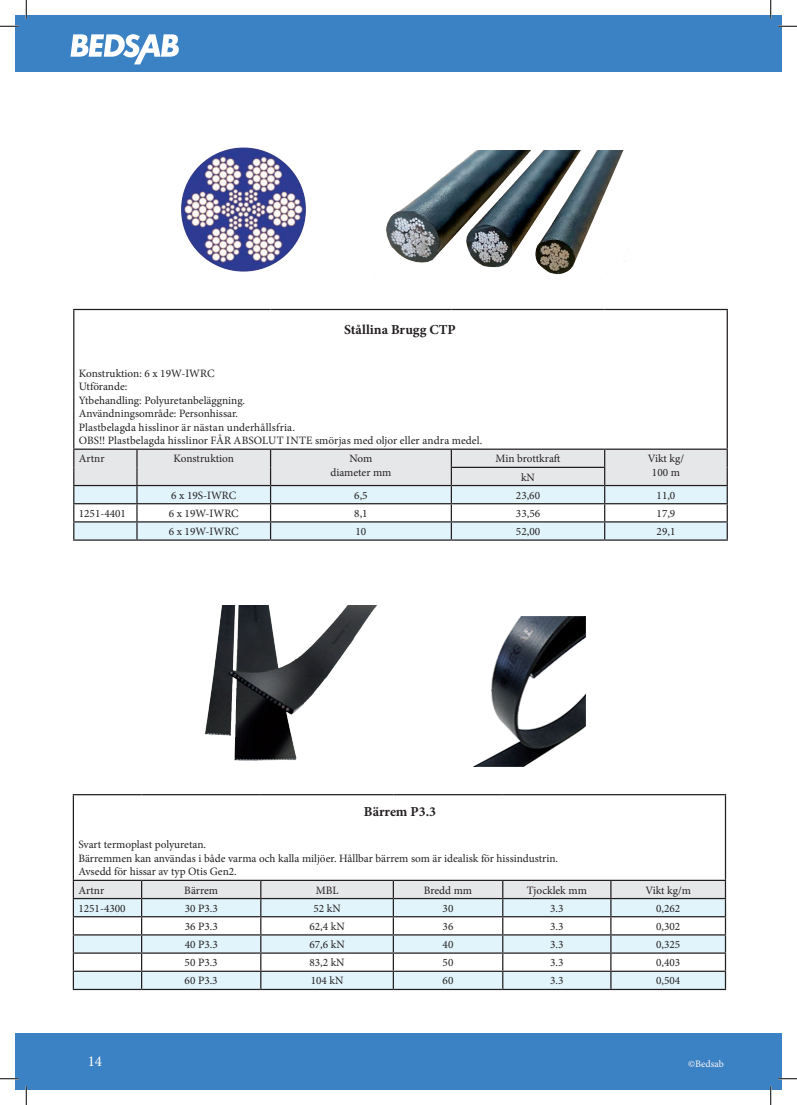
<style>
.page{position:relative;width:797px;height:1105px;background:#fff}
.page>*{position:absolute;margin:0;border:0;box-sizing:border-box;transform-origin:0 0}
.t1{font:15px "Minion Pro";color:#fefcf9}
.t2{font:700 13.75px "Minion Pro";color:#231f20}
.t3{font:11.25px/13.5px "Minion Pro";color:#231f20}
.t4{font:10px "Minion Pro";letter-spacing:.005em;color:#fef8fa}
</style>
<div class="page">
<div style="left:16px;top:1034px;width:765px;height:55px;background:#3b82c4"></div>
<div style="left:16px;top:16px;width:765px;height:56px;background:#3b82c4"></div>
<svg style="left:70px;top:34px;width:109px;height:30px"></svg>
<hr style="left:73px;top:794px;width:69px;height:1px;background:#231f20">
<hr style="left:73px;top:795px;width:1px;height:85px;background:#231f20">
<hr style="left:142px;top:794px;width:119px;height:1px;background:#231f20">
<hr style="left:261px;top:794px;width:132px;height:1px;background:#231f20">
<hr style="left:393px;top:794px;width:110px;height:1px;background:#231f20">
<hr style="left:503px;top:794px;width:108px;height:1px;background:#231f20">
<hr style="left:611px;top:794px;width:115px;height:1px;background:#231f20">
<hr style="left:725px;top:795px;width:1px;height:85px;background:#231f20">
<svg style="left:73px;top:880px;width:653px;height:109px"></svg>
<hr style="left:73px;top:989px;width:69px;height:1px;background:#231f20">
<hr style="left:142px;top:989px;width:119px;height:1px;background:#231f20">
<hr style="left:261px;top:989px;width:132px;height:1px;background:#231f20">
<hr style="left:393px;top:989px;width:110px;height:1px;background:#231f20">
<hr style="left:503px;top:989px;width:108px;height:1px;background:#231f20">
<hr style="left:611px;top:989px;width:115px;height:1px;background:#231f20">
<img style="left:474px;top:616px;width:111px;height:150px">
<hr style="left:73px;top:309px;width:64px;height:1px;background:#231f20">
<hr style="left:73px;top:310px;width:1px;height:139px;background:#231f20">
<hr style="left:137px;top:309px;width:133px;height:1px;background:#231f20">
<hr style="left:270px;top:309px;width:181px;height:1px;background:#231f20">
<hr style="left:451px;top:309px;width:153px;height:1px;background:#231f20">
<hr style="left:604px;top:309px;width:124px;height:1px;background:#231f20">
<hr style="left:726px;top:310px;width:2px;height:139px;background:#231f20">
<svg style="left:73px;top:449px;width:655px;height:90px"></svg>
<hr style="left:73px;top:539px;width:64px;height:2px;background:#231f20">
<hr style="left:137px;top:539px;width:133px;height:2px;background:#231f20">
<hr style="left:270px;top:539px;width:181px;height:2px;background:#231f20">
<hr style="left:451px;top:539px;width:153px;height:2px;background:#231f20">
<hr style="left:604px;top:539px;width:124px;height:2px;background:#231f20">
<img style="left:181px;top:147px;width:125px;height:125px">
<img style="left:386px;top:151px;width:243px;height:124px">
<img style="left:205px;top:605px;width:172px;height:156px">
<svg style="left:0;top:25px;width:19px;height:2px"></svg>
<svg style="left:778px;top:25px;width:19px;height:2px"></svg>
<svg style="left:0;top:1078px;width:19px;height:1px"></svg>
<svg style="left:778px;top:1078px;width:19px;height:1px"></svg>
<svg style="left:25px;top:0;width:2px;height:19px"></svg>
<svg style="left:25px;top:1086px;width:2px;height:19px"></svg>
<svg style="left:770px;top:0;width:1px;height:19px"></svg>
<svg style="left:770px;top:1086px;width:1px;height:19px"></svg>
<p class="t2" style="left:344px;top:320px;width:113px">Stållina Brugg CTP</p>
<p class="t3" style="left:79px;top:366px;width:405px">Konstruktion: 6 x 19W-IWRC<br>Utförande:<br>Ytbehandling: Polyuretanbeläggning.<br>Användningsområde: Personhissar.<br>Plastbelagda hisslinor är nästan underhållsfria.<br>OBS!! Plastbelagda hisslinor FÅR ABSOLUT INTE smörjas med oljor eller andra medel.</p>
<p class="t3" style="left:79px;top:452px;width:27px">Artnr</p>
<p class="t3" style="left:173px;top:452px;width:62px">Konstruktion</p>
<p class="t3" style="left:330px;top:452px;width:63px;text-align:center">Nom diameter mm</p>
<p class="t3" style="left:495px;top:452px;width:66px">Min brottkraft</p>
<p class="t3" style="left:647px;top:452px;width:38px;text-align:center">Vikt kg/<br>100 m</p>
<p class="t3" style="left:521px;top:470px;width:15px">kN</p>
<p class="t3" style="left:171px;top:488px;width:67px">6 x 19S-IWRC</p>
<p class="t3" style="left:354px;top:488px;width:15px">6,5</p>
<p class="t3" style="left:516px;top:488px;width:26px">23,60</p>
<p class="t3" style="left:656px;top:488px;width:20px">11,0</p>
<p class="t3" style="left:79px;top:507px;width:49px">1251-4401</p>
<p class="t3" style="left:169px;top:507px;width:71px">6 x 19W-IWRC</p>
<p class="t3" style="left:354px;top:507px;width:15px">8,1</p>
<p class="t3" style="left:516px;top:507px;width:26px">33,56</p>
<p class="t3" style="left:656px;top:507px;width:20px">17,9</p>
<p class="t3" style="left:169px;top:525px;width:71px">6 x 19W-IWRC</p>
<p class="t3" style="left:355px;top:525px;width:12px">10</p>
<p class="t3" style="left:516px;top:525px;width:26px">52,00</p>
<p class="t3" style="left:656px;top:525px;width:20px">29,1</p>
<p class="t2" style="left:364px;top:802px;width:74px">Bärrem P3.3</p>
<p class="t3" style="left:78px;top:838px;width:481px">Svart termoplast polyuretan.<br>Bärremmen kan användas i både varma och kalla miljöer. Hållbar bärrem som är idealisk för hissindustrin.<br>Avsedd för hissar av typ Otis Gen2.</p>
<p class="t3" style="left:78px;top:883px;width:27px">Artnr</p>
<p class="t3" style="left:184px;top:883px;width:35px">Bärrem</p>
<p class="t3" style="left:316px;top:883px;width:24px">MBL</p>
<p class="t3" style="left:424px;top:883px;width:50px">Bredd mm</p>
<p class="t3" style="left:527px;top:883px;width:62px">Tjocklek mm</p>
<p class="t3" style="left:645px;top:883px;width:47px">Vikt kg/m</p>
<p class="t3" style="left:78px;top:901px;width:49px">1251-4300</p>
<p class="t3" style="left:185px;top:901px;width:35px">30 P3.3</p>
<p class="t3" style="left:313px;top:901px;width:29px">52 kN</p>
<p class="t3" style="left:442px;top:901px;width:12px">30</p>
<p class="t3" style="left:550px;top:901px;width:15px">3.3</p>
<p class="t3" style="left:656px;top:901px;width:26px">0,262</p>
<p class="t3" style="left:185px;top:920px;width:35px">36 P3.3</p>
<p class="t3" style="left:309px;top:920px;width:37px">62,4 kN</p>
<p class="t3" style="left:442px;top:920px;width:12px">36</p>
<p class="t3" style="left:550px;top:920px;width:15px">3.3</p>
<p class="t3" style="left:656px;top:920px;width:26px">0,302</p>
<p class="t3" style="left:185px;top:938px;width:35px">40 P3.3</p>
<p class="t3" style="left:309px;top:938px;width:37px">67,6 kN</p>
<p class="t3" style="left:442px;top:938px;width:12px">40</p>
<p class="t3" style="left:550px;top:938px;width:15px">3.3</p>
<p class="t3" style="left:656px;top:938px;width:26px">0,325</p>
<p class="t3" style="left:185px;top:956px;width:35px">50 P3.3</p>
<p class="t3" style="left:309px;top:956px;width:37px">83,2 kN</p>
<p class="t3" style="left:442px;top:956px;width:12px">50</p>
<p class="t3" style="left:550px;top:956px;width:15px">3.3</p>
<p class="t3" style="left:656px;top:956px;width:26px">0,403</p>
<p class="t3" style="left:185px;top:974px;width:35px">60 P3.3</p>
<p class="t3" style="left:311px;top:974px;width:34px">104 kN</p>
<p class="t3" style="left:442px;top:974px;width:12px">60</p>
<p class="t3" style="left:550px;top:974px;width:15px">3.3</p>
<p class="t3" style="left:656px;top:974px;width:26px">0,504</p>
<h1 class="t1" style="left:88px;top:1051px;width:16px">14</h1>
<p class="t4" style="left:688px;top:1057px;width:37px">©Bedsab</p>
</div>
